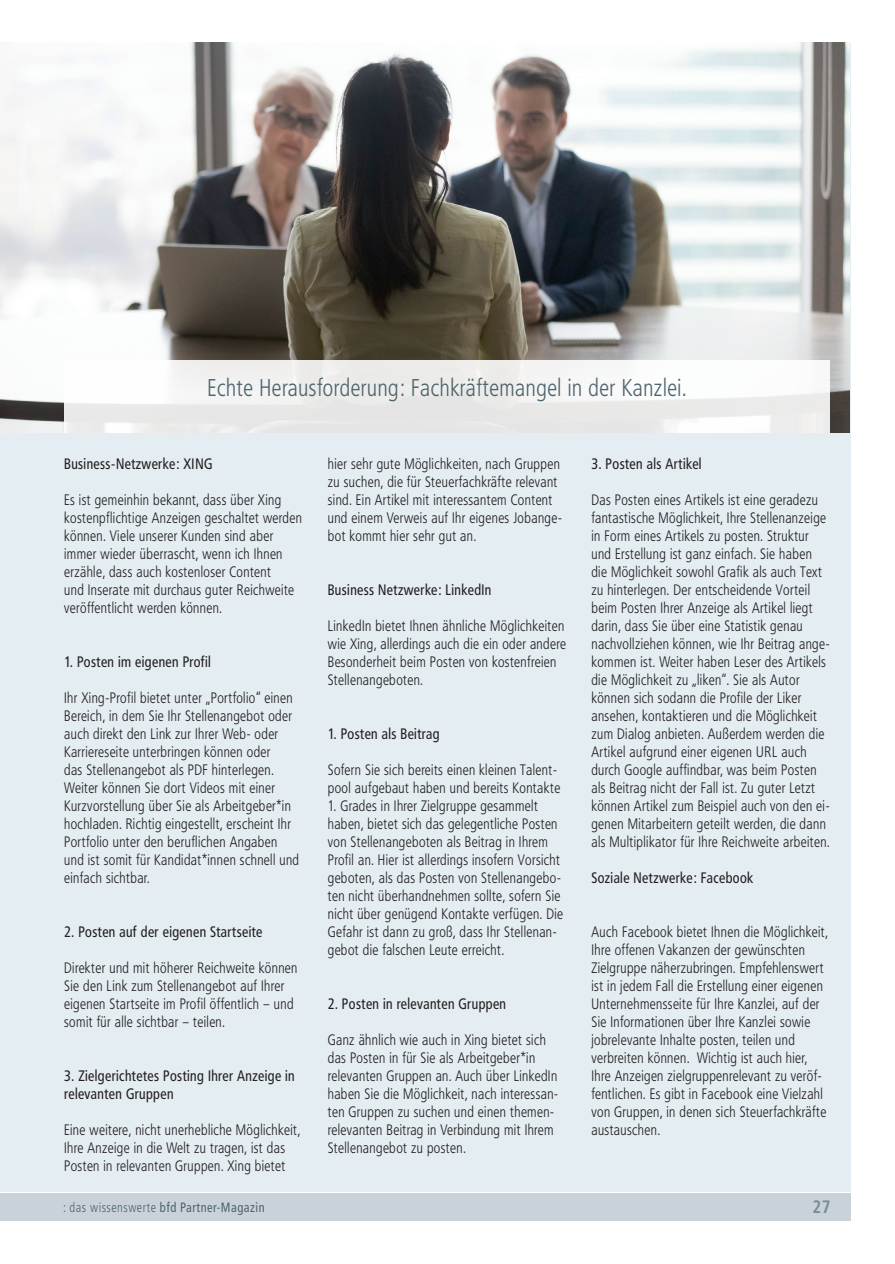
<style>
.page{position:relative;width:895px;height:1264px;background:#fff}
.page>*{position:absolute;margin:0;border:0;box-sizing:border-box;transform-origin:0 0}
.Lauftext_Frutiger_47{font:300 24px "Frutiger Condensed BQ";letter-spacing:.03em;color:#4d636e;scale:.94 1}
.t1{font:700 condensed 18px "Frutiger";color:#798d97;scale:.94 1}
.Lauftext_Frutiger_47-2{font:300 15px/18px "Frutiger Condensed BQ";letter-spacing:.03em;color:#231f20;scale:.94 1}
.Lauftext_Frutiger_47-3{font:15px/18px "Frutiger Condensed BQ";letter-spacing:.03em;color:#231f20;scale:.94 1}
.t2{font:condensed 13.5px "Frutiger";letter-spacing:.04em;color:#4d636e;scale:.92 1}
.s1{font-weight:300}
</style>
<div class="page">
<div style="left:0;top:1193px;width:851px;height:28px;background:#c8d2d8"></div>
<div style="left:0;top:43px;width:851px;height:1148px;background:#e4edf2"></div>
<img style="left:0;top:43px;width:849px;height:389px">
<svg style="left:64px;top:361px;width:766px;height:72px;fill:#ededeb"></svg>
<p class="Lauftext_Frutiger_47" style="left:208px;top:374px;width:511px">Echte Herausforderung: Fachkräftemangel in der Kanzlei.</p>
<p class="Lauftext_Frutiger_47-3" style="left:64px;top:454px;width:159px">Business-Netzwerke: XING</p>
<p class="Lauftext_Frutiger_47-2" style="left:64px;top:490px;width:254px">Es ist gemeinhin bekannt, dass über Xing kostenpflichtige Anzeigen geschaltet werden können. Viele unserer Kunden sind aber immer wieder überrascht, wenn ich Ihnen erzähle, dass auch kostenloser Content<br>und Inserate mit durchaus guter Reichweite veröffentlicht werden können.</p>
<p class="Lauftext_Frutiger_47-3" style="left:64px;top:652px;width:158px">1. Posten im eigenen Profil</p>
<p class="Lauftext_Frutiger_47-2" style="left:64px;top:688px;width:251px">Ihr Xing-Profil bietet unter „Portfolio“ einen Bereich, in dem Sie Ihr Stellenangebot oder auch direkt den Link zur Ihrer Web- oder Karriereseite unterbringen können oder<br>das Stellenangebot als PDF hinterlegen.<br>Weiter können Sie dort Videos mit einer Kurzvorstellung über Sie als Arbeitgeber*in hochladen. Richtig eingestellt, erscheint Ihr Portfolio unter den beruflichen Angaben und ist somit für Kandidat*innen schnell und einfach sichtbar.</p>
<p class="Lauftext_Frutiger_47-3" style="left:64px;top:922px;width:212px">2. Posten auf der eigenen Startseite</p>
<p class="Lauftext_Frutiger_47-2" style="left:64px;top:958px;width:250px">Direkter und mit höherer Reichweite können Sie den Link zum Stellenangebot auf Ihrer eigenen Startseite im Profil öffentlich – und somit für alle sichtbar – teilen.</p>
<p class="Lauftext_Frutiger_47-3" style="left:64px;top:1066px;width:247px">3. Zielgerichtetes Posting Ihrer Anzeige in relevanten Gruppen</p>
<p class="Lauftext_Frutiger_47-2" style="left:64px;top:1120px;width:253px">Eine weitere, nicht unerhebliche Möglichkeit,<br>Ihre Anzeige in die Welt zu tragen, ist das<br>Posten in relevanten Gruppen. Xing bietet</p>
<p class="t2" style="left:63px;top:1199px;width:221px"><span class="s1">: das wissenswerte</span> bfd Partner-Magazin</p>
<p class="Lauftext_Frutiger_47-2" style="left:328px;top:454px;width:251px">hier sehr gute Möglichkeiten, nach Gruppen zu suchen, die für Steuerfachkräfte relevant sind. Ein Artikel mit interessantem Content und einem Verweis auf Ihr eigenes Jobange&shy;bot kommt hier sehr gut an.</p>
<p class="Lauftext_Frutiger_47-3" style="left:328px;top:580px;width:175px">Business Netzwerke: LinkedIn</p>
<p class="Lauftext_Frutiger_47-2" style="left:328px;top:616px;width:255px">LinkedIn bietet Ihnen ähnliche Möglichkeiten wie Xing, allerdings auch die ein oder andere Besonderheit beim Posten von kostenfreien Stellenangeboten.</p>
<p class="Lauftext_Frutiger_47-3" style="left:328px;top:724px;width:120px">1. Posten als Beitrag</p>
<p class="Lauftext_Frutiger_47-2" style="left:328px;top:760px;width:249px">Sofern Sie sich bereits einen kleinen Talent&shy;pool aufgebaut haben und bereits Kontakte</p>
<p class="Lauftext_Frutiger_47-2" style="left:328px;top:796px;width:252px">1. Grades in Ihrer Zielgruppe gesammelt haben, bietet sich das gelegentliche Posten von Stellenangeboten als Beitrag in Ihrem Profil an. Hier ist allerdings insofern Vorsicht geboten, als das Posten von Stellenangebo&shy;ten nicht überhandnehmen sollte, sofern Sie nicht über genügend Kontakte verfügen. Die Gefahr ist dann zu groß, dass Ihr Stellenan&shy;gebot die falschen Leute erreicht.</p>
<p class="Lauftext_Frutiger_47-3" style="left:328px;top:994px;width:191px">2. Posten in relevanten Gruppen</p>
<p class="Lauftext_Frutiger_47-2" style="left:328px;top:1030px;width:246px">Ganz ähnlich wie auch in Xing bietet sich das Posten in für Sie als Arbeitgeber*in relevanten Gruppen an. Auch über LinkedIn haben Sie die Möglichkeit, nach interessan&shy;ten Gruppen zu suchen und einen themen&shy;relevanten Beitrag in Verbindung mit Ihrem Stellenangebot zu posten.</p>
<p class="Lauftext_Frutiger_47-3" style="left:591px;top:454px;width:119px">3. Posten als Artikel</p>
<p class="Lauftext_Frutiger_47-2" style="left:591px;top:490px;width:255px">Das Posten eines Artikels ist eine geradezu fantastische Möglichkeit, Ihre Stellenanzeige in Form eines Artikels zu posten. Struktur und Erstellung ist ganz einfach. Sie haben die Möglichkeit sowohl Grafik als auch Text zu hinterlegen. Der entscheidende Vorteil beim Posten Ihrer Anzeige als Artikel liegt darin, dass Sie über eine Statistik genau nachvollziehen können, wie Ihr Beitrag ange&shy;kommen ist. Weiter haben Leser des Artikels die Möglichkeit zu „liken“. Sie als Autor können sich sodann die Profile der Liker ansehen, kontaktieren und die Möglichkeit zum Dialog anbieten. Außerdem werden die Artikel aufgrund einer eigenen URL auch durch Google auffindbar, was beim Posten als Beitrag nicht der Fall ist. Zu guter Letzt können Artikel zum Beispiel auch von den ei&shy;genen Mitarbeitern geteilt werden, die dann als Multiplikator für Ihre Reichweite arbeiten.</p>
<p class="Lauftext_Frutiger_47-3" style="left:591px;top:868px;width:173px">Soziale Netzwerke: Facebook</p>
<p class="Lauftext_Frutiger_47-2" style="left:591px;top:922px;width:253px">Auch Facebook bietet Ihnen die Möglichkeit, Ihre offenen Vakanzen der gewünschten Zielgruppe näherzubringen. Empfehlenswert ist in jedem Fall die Erstellung einer eigenen Unternehmensseite für Ihre Kanzlei, auf der Sie Informationen über Ihre Kanzlei sowie jobrelevante Inhalte posten, teilen und verbreiten können. Wichtig ist auch hier, Ihre Anzeigen zielgruppenrelevant zu veröf&shy;fentlichen. Es gibt in Facebook eine Vielzahl von Gruppen, in denen sich Steuerfachkräfte austauschen.</p>
<p class="t1" style="left:812px;top:1195px;width:21px">27</p>
</div>
